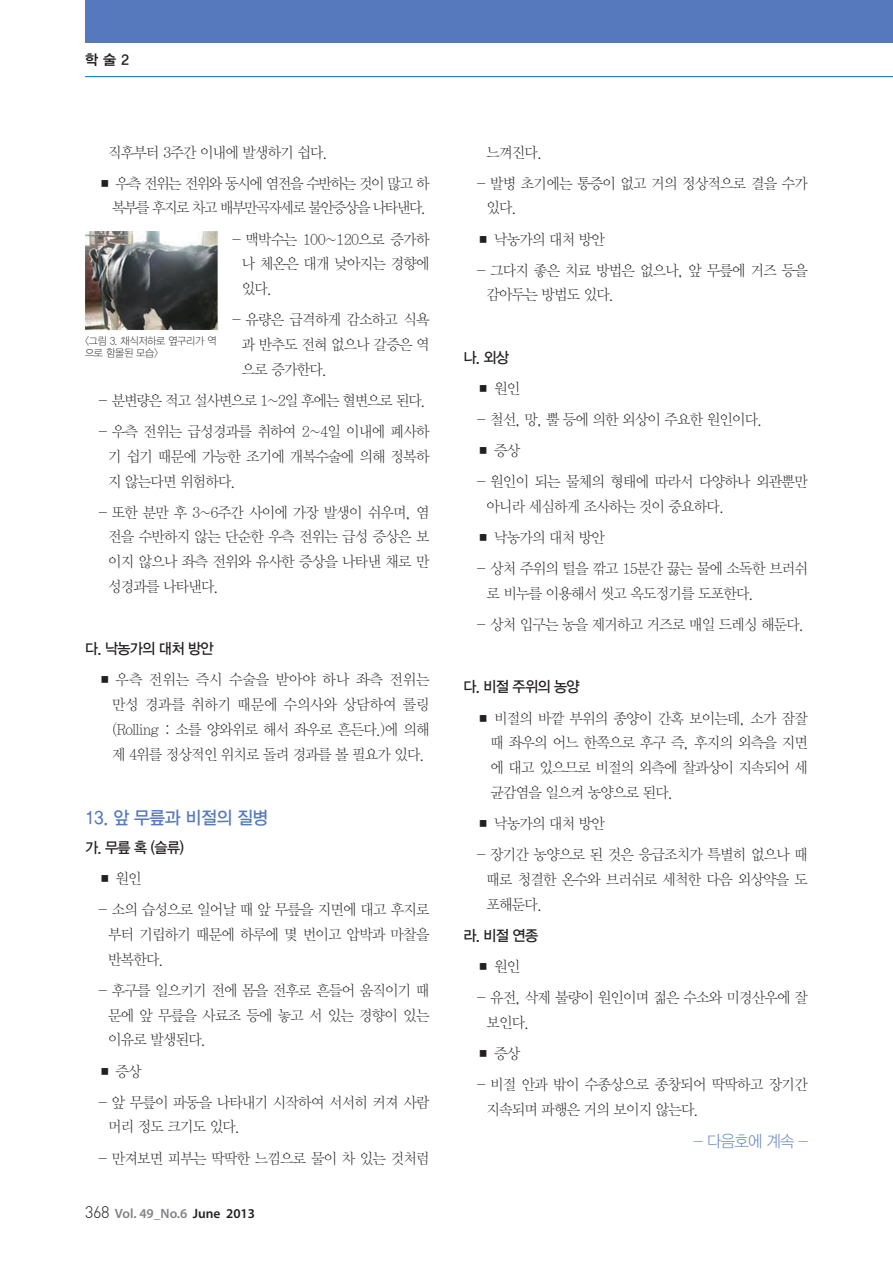
<style>
.page{position:relative;width:893px;height:1263px;background:#fff}
.page>*{position:absolute;margin:0;border:0;box-sizing:border-box;transform-origin:0 0}
.t1{font:18px "YDIYGO330";letter-spacing:-.025em;color:#5679bd;scale:.95 1}
.t2{font:16.5px "YDIYGO310";letter-spacing:-.05em;color:#5679bd;scale:.95 1}
.t3{font:15px/24.8px "YDIY Mj O310";letter-spacing:-.05em;color:#231f20;text-align:justify;scale:.95 1}
.t4{font:15px/24.8px "YDIY Mj O310";letter-spacing:-.09em;color:#231f20;text-align:right;scale:.95 1}
.t5{font:15px "YDIYGO330";letter-spacing:-.05em;color:#231f20;scale:.95 1}
.t6{font:15px "YDIY Mj O310";letter-spacing:-.07em;color:#231f20;scale:.95 1}
.t7{font:14.25px "YDIYGO340";color:#231f20}
.t8{font:600 13.5px "Myriad Pro";color:#808285}
.t9{font:10.5px/12.6px "YDIYGO310";letter-spacing:-.025em;color:#231f20;scale:.95 1}
.s1{font-family:"Dinlig";font-weight:400;font-size:16.5px;color:#231f20}
.s2{color:#231f20}
</style>
<div class="page">
<img style="left:85px;top:231px;width:134px;height:100px">
<div style="left:85px;top:0;width:808px;height:43px;background:#5679bd"></div>
<hr style="left:85px;top:76px;width:808px;height:1px;background:#006fba">
<p class="t7" style="left:85px;top:51px;width:46px">학 술 2</p>
<p class="t3" style="left:108px;top:140px;width:233px">직후부터 3주간 이내에 발생하기 쉽다.</p>
<p class="t4" style="left:98px;top:171px;width:351px">■ 우측 전위는 전위와 동시에 염전을 수반하는 것이 많고 하 복부를 후지로 차고 배부만곡자세로 불안증상을 나타낸다.</p>
<p class="t3" style="left:242px;top:227px;width:199px;text-indent:-10px">- 맥박수는 100~120으로 증가하 나 체온은 대개 낮아지는 경향에 있다.</p>
<p class="t3" style="left:242px;top:308px;width:199px;text-indent:-10px">- 유량은 급격하게 감소하고 식욕 과 반추도 전혀 없으나 갈증은 역 으로 증가한다.</p>
<p class="t6" style="left:98px;top:393px;width:347px">- 분변량은 적고 설사변으로 1~2일 후에는 혈변으로 된다.</p>
<p class="t3" style="left:108px;top:420px;width:340px;text-indent:-10px">- 우측 전위는 급성경과를 취하여 2~4일 이내에 폐사하 기 쉽기 때문에 가능한 조기에 개복수술에 의해 정복하 지 않는다면 위험하다.</p>
<p class="t3" style="left:108px;top:500px;width:340px;text-indent:-10px">- 또한 분만 후 3~6주간 사이에 가장 발생이 쉬우며, 염 전을 수반하지 않는 단순한 우측 전위는 급성 증상은 보 이지 않으나 좌측 전위와 유사한 증상을 나타낸 채로 만 성경과를 나타낸다.</p>
<p class="t9" style="left:85px;top:334px;width:140px">&lt;그림 3. 채식저하로 옆구리가 역 으로 함몰된 모습&gt;</p>
<p class="t5" style="left:85px;top:640px;width:137px">다. 낙농가의 대처 방안</p>
<p class="t3" style="left:112px;top:668px;width:336px;text-indent:-14px">■ 우측 전위는 즉시 수술을 받아야 하나 좌측 전위는 만성 경과를 취하기 때문에 수의사와 상담하여 롤링 (Rolling : 소를 양와위로 해서 좌우로 흔든다.)에 의해 제 4위를 정상적인 위치로 돌려 경과를 볼 필요가 있다.</p>
<p class="t1" style="left:85px;top:808px;width:194px">13. 앞 무릎과 비절의 질병</p>
<p class="t5" style="left:85px;top:839px;width:106px">가. 무릎 혹 (슬류)</p>
<p class="t3" style="left:98px;top:867px;width:48px">■ 원인</p>
<p class="t3" style="left:108px;top:898px;width:340px;text-indent:-10px">- 소의 습성으로 일어날 때 앞 무릎을 지면에 대고 후지로 부터 기립하기 때문에 하루에 몇 번이고 압박과 마찰을 반복한다.</p>
<p class="t3" style="left:108px;top:978px;width:340px;text-indent:-10px">- 후구를 일으키기 전에 몸을 전후로 흔들어 움직이기 때 문에 앞 무릎을 사료조 등에 놓고 서 있는 경향이 있는 이유로 발생된다.</p>
<p class="t3" style="left:98px;top:1059px;width:48px">■ 증상</p>
<p class="t3" style="left:108px;top:1090px;width:340px;text-indent:-10px">- 앞 무릎이 파동을 나타내기 시작하여 서서히 커져 사람 머리 정도 크기도 있다.</p>
<p class="t3" style="left:98px;top:1146px;width:351px">- 만져보면 피부는 딱딱한 느낌으로 물이 차 있는 것처럼</p>
<p class="t8" style="left:85px;top:1205px;width:172px"><span class="s1">368</span> Vol. 49_No.6 <span class="s2">June 2013</span></p>
<p class="t3" style="left:487px;top:140px;width:61px">느껴진다.</p>
<p class="t3" style="left:487px;top:171px;width:340px;text-indent:-10px">- 발병 초기에는 통증이 없고 거의 정상적으로 결을 수가 있다.</p>
<p class="t3" style="left:476px;top:227px;width:137px">■ 낙농가의 대처 방안</p>
<p class="t3" style="left:487px;top:258px;width:340px;text-indent:-10px">- 그다지 좋은 치료 방법은 없으나, 앞 무릎에 거즈 등을 감아두는 방법도 있다.</p>
<p class="t5" style="left:463px;top:349px;width:49px">나. 외상</p>
<p class="t3" style="left:476px;top:377px;width:48px">■ 원인</p>
<p class="t3" style="left:476px;top:408px;width:303px">- 철선, 망, 뿔 등에 의한 외상이 주요한 원인이다.</p>
<p class="t3" style="left:476px;top:439px;width:48px">■ 증상</p>
<p class="t3" style="left:487px;top:470px;width:340px;text-indent:-10px">- 원인이 되는 물체의 형태에 따라서 다양하나 외관뿐만 아니라 세심하게 조사하는 것이 중요하다.</p>
<p class="t3" style="left:476px;top:526px;width:137px">■ 낙농가의 대처 방안</p>
<p class="t3" style="left:487px;top:557px;width:340px;text-indent:-10px">- 상처 주위의 털을 깎고 15분간 끓는 물에 소독한 브러쉬 로 비누를 이용해서 씻고 옥도정기를 도포한다.</p>
<p class="t3" style="left:476px;top:613px;width:347px">- 상처 입구는 농을 제거하고 거즈로 매일 드레싱 해둔다.</p>
<p class="t5" style="left:463px;top:679px;width:124px">다. 비절 주위의 농양</p>
<p class="t3" style="left:490px;top:706px;width:336px;text-indent:-14px">■ 비절의 바깥 부위의 종양이 간혹 보이는데, 소가 잠잘 때 좌우의 어느 한쪽으로 후구 즉, 후지의 외측을 지면 에 대고 있으므로 비절의 외측에 찰과상이 지속되어 세 균감염을 일으켜 농양으로 된다.</p>
<p class="t3" style="left:476px;top:812px;width:137px">■ 낙농가의 대처 방안</p>
<p class="t3" style="left:487px;top:843px;width:340px;text-indent:-10px">- 장기간 농양으로 된 것은 응급조치가 특별히 없으나 때 때로 청결한 온수와 브러쉬로 세척한 다음 외상약을 도 포해둔다.</p>
<p class="t5" style="left:463px;top:927px;width:80px">라. 비절 연종</p>
<p class="t3" style="left:476px;top:955px;width:48px">■ 원인</p>
<p class="t3" style="left:487px;top:986px;width:340px;text-indent:-10px">- 유전, 삭제 불량이 원인이며 젊은 수소와 미경산우에 잘 보인다.</p>
<p class="t3" style="left:476px;top:1042px;width:48px">■ 증상</p>
<p class="t3" style="left:487px;top:1073px;width:340px;text-indent:-10px">- 비절 안과 밖이 수종상으로 종창되어 딱딱하고 장기간 지속되며 파행은 거의 보이지 않는다.</p>
<p class="t2" style="left:694px;top:1132px;width:122px">- 다음호에 계속 -</p>
</div>
